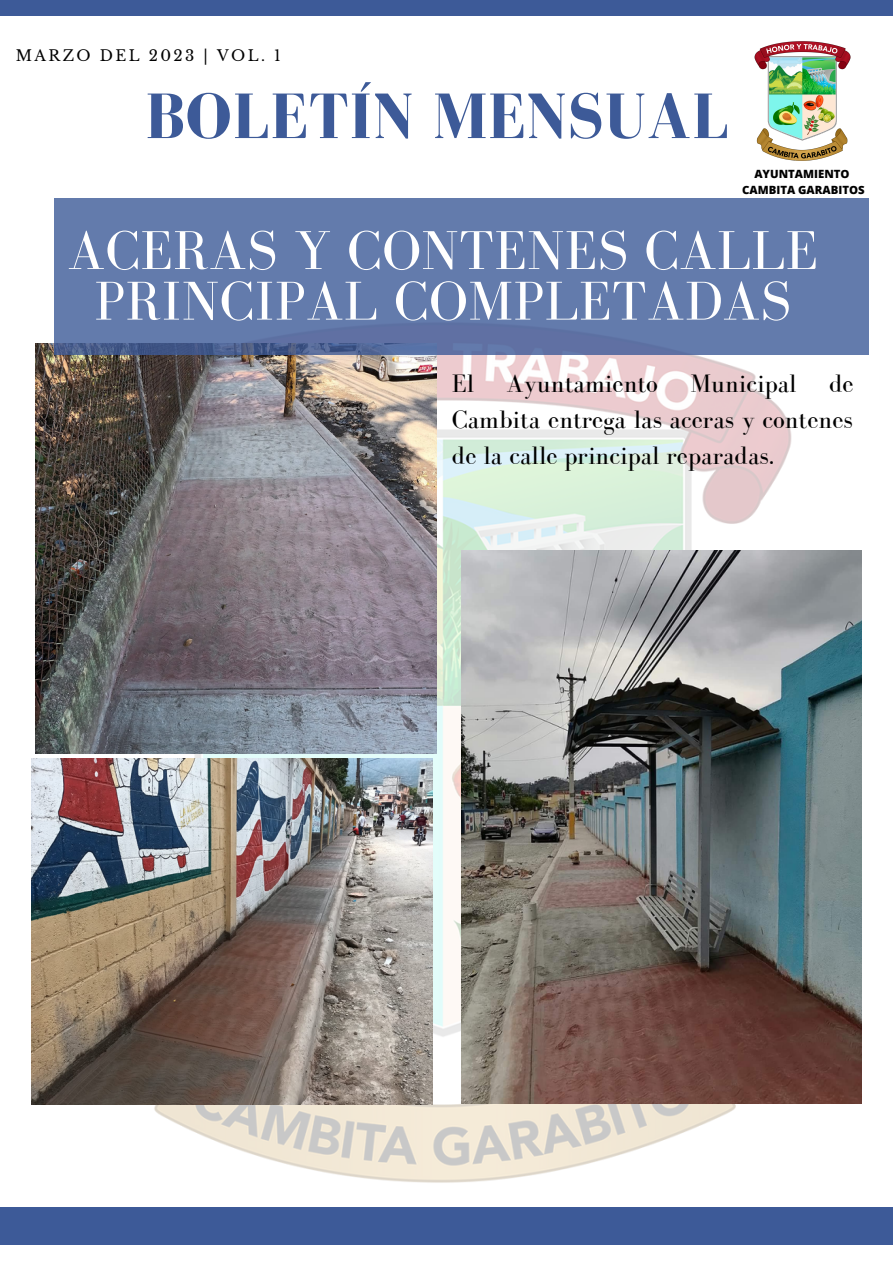
<style>
.page{position:relative;width:893px;height:1264px;background:#fff}
.page>*{position:absolute;margin:0;border:0;box-sizing:border-box;transform-origin:0 0}
.t1{font:700 65.85px "Bodoni FLF";letter-spacing:.01em;color:#3d5a98}
.t2{font:56.25px/50.6px "Bodoni FLF";letter-spacing:.01em;color:#fff;text-align:center}
.t3{font:25.95px/36px "Bodoni FLF";color:#000;text-align:justify}
.t4{font:15px "Libre Baskerville";letter-spacing:.16em;color:#000}
.t5{font:800 11.4px/15.8px "Open Sans";color:#000;text-align:center}
</style>
<div class="page">
<div style="left:0;top:1207px;width:892px;height:37px;background:#3d5a98"></div>
<div style="left:0;top:0;width:892px;height:16px;background:#3d5a98"></div>
<img style="left:92px;top:354px;width:711px;height:829px">
<img style="left:36px;top:344px;width:400px;height:409px">
<div style="left:54px;top:198px;width:814px;height:156px;background:#637bac"></div>
<img style="left:461px;top:550px;width:400px;height:553px">
<img style="left:32px;top:759px;width:400px;height:345px">
<img style="left:754px;top:41px;width:97px;height:120px">
<p class="t4" style="left:16px;top:46px;width:266px">MARZO DEL 2023 | VOL. 1</p>
<h1 class="t1" style="left:145px;top:80px;width:585px">BOLETÍN MENSUAL</h1>
<p class="t5" style="left:742px;top:166px;width:124px">AYUNTAMIENTO<br>CAMBITA GARABITOS</p>
<h2 class="t2" style="left:68px;top:225px;width:751px">ACERAS Y CONTENES CALLE<br>PRINCIPAL COMPLETADAS</h2>
<p class="t3" style="left:452px;top:365px;width:24px">El</p>
<p class="t3" style="left:506px;top:365px;width:153px">Ayuntamiento</p>
<p class="t3" style="left:690px;top:365px;width:108px">Municipal</p>
<p class="t3" style="left:452px;top:365px;width:403px;text-indent:377px">de Cambita entrega las aceras y contenes de la calle principal reparadas.</p>
</div>
